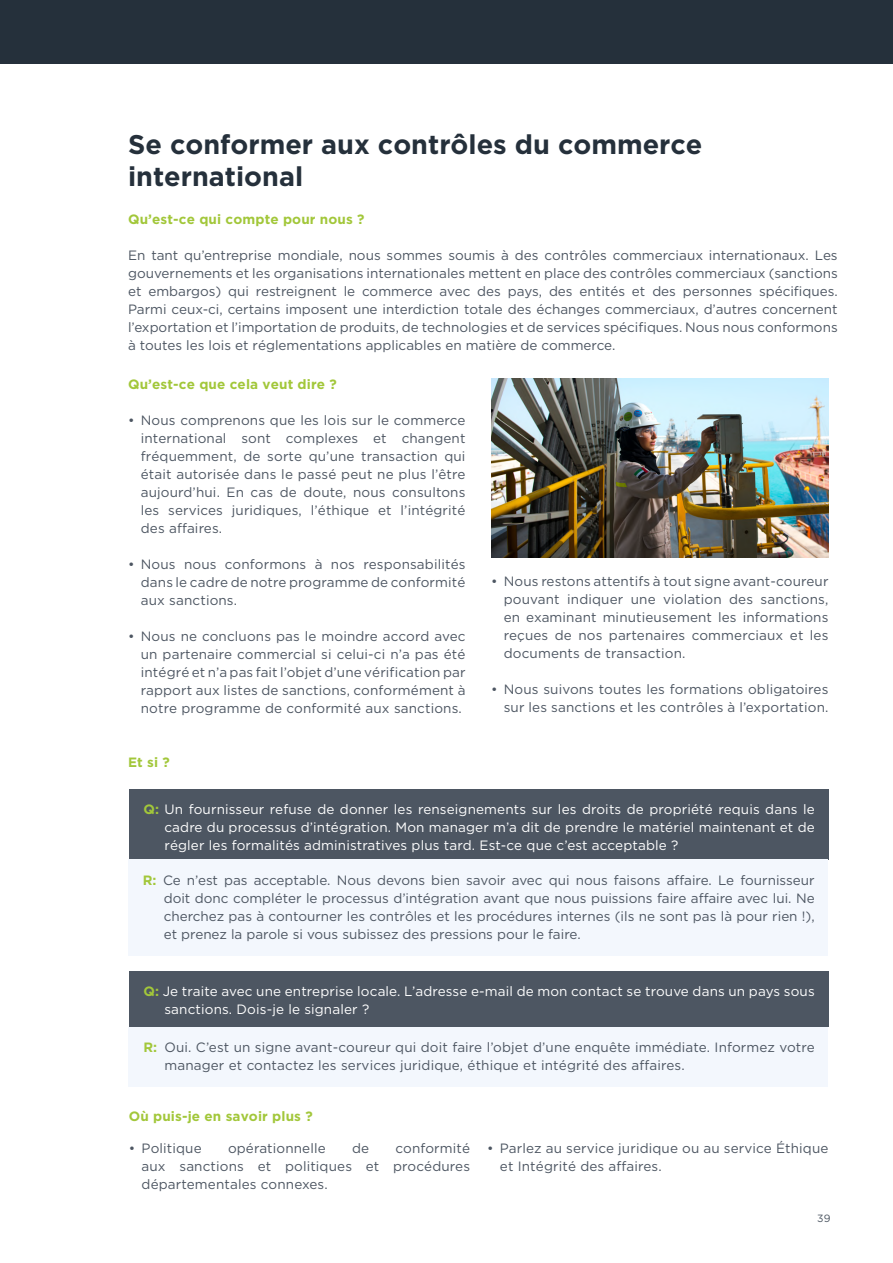
<style>
.page{position:relative;width:893px;height:1263px;background:#fff}
.page>*{position:absolute;margin:0;border:0;box-sizing:border-box;transform-origin:0 0}
.t1{font:700 27px/32.4px "Gotham";color:#25303b}
.t2{font:13.5px/18px "Gotham";letter-spacing:.01em;color:#4d5662;text-align:justify}
.t3{font:13.5px/18px "Gotham";letter-spacing:.01em;color:#fff;text-align:justify}
.t4{font:700 13.5px "Gotham";letter-spacing:.01em;color:#a2c73a}
.t5{font:10.5px "Gotham";color:#4d5662}
.s1{font-weight:700;color:#a2c73a}
</style>
<div class="page">
<div style="left:129px;top:789px;width:699px;height:71px;background:#4d5662"></div>
<div style="left:129px;top:971px;width:699px;height:56px;background:#4d5662"></div>
<img style="left:491px;top:379px;width:337px;height:178px">
<div style="left:128px;top:860px;width:700px;height:96px;background:#f3f7fd"></div>
<div style="left:128px;top:1027px;width:700px;height:59px;background:#f3f7fd"></div>
<div style="left:0;top:0;width:893px;height:64px;background:#25303b"></div>
<h1 class="t1" style="left:128px;top:127px;width:576px">Se conformer aux contrôles du commerce international</h1>
<p class="t4" style="left:128px;top:212px;width:238px">Qu’est-ce qui compte pour nous ?</p>
<p class="t2" style="left:128px;top:246px;width:711px">En tant qu’entreprise mondiale, nous sommes soumis à des contrôles commerciaux internationaux. Les gouvernements et les organisations internationales mettent en place des contrôles commerciaux (sanctions et embargos) qui restreignent le commerce avec des pays, des entités et des personnes spécifiques.<br>Parmi ceux-ci, certains imposent une interdiction totale des échanges commerciaux, d’autres concernent l’exportation et l’importation de produits, de technologies et de services spécifiques. Nous nous conformons à toutes les lois et réglementations applicables en matière de commerce.</p>
<p class="t4" style="left:128px;top:376px;width:210px">Qu’est-ce que cela veut dire ?</p>
<p class="t2" style="left:141px;top:410px;width:326px;text-indent:-13px">• Nous comprenons que les lois sur le commerce international sont complexes et changent fréquemment, de sorte qu’une transaction qui était autorisée dans le passé peut ne plus l’être aujourd’hui. En cas de doute, nous consultons les services juridiques, l’éthique et l’intégrité des affaires.</p>
<p class="t2" style="left:141px;top:554px;width:326px;text-indent:-13px">• Nous nous conformons à nos responsabilités dans le cadre de notre programme de conformité aux sanctions.</p>
<p class="t2" style="left:141px;top:626px;width:326px;text-indent:-13px">• Nous ne concluons pas le moindre accord avec un partenaire commercial si celui-ci n’a pas été intégré et n’a pas fait l’objet d’une vérification par rapport aux listes de sanctions, conformément à notre programme de conformité aux sanctions.</p>
<p class="t2" style="left:504px;top:572px;width:326px;text-indent:-13px">• Nous restons attentifs à tout signe avant-coureur pouvant indiquer une violation des sanctions, en examinant minutieusement les informations reçues de nos partenaires commerciaux et les documents de transaction.</p>
<p class="t2" style="left:491px;top:680px;width:339px;text-align:right">• Nous suivons toutes les formations obligatoires sur les sanctions et les contrôles à l’exportation.</p>
<p class="t4" style="left:128px;top:754px;width:43px">Et si ?</p>
<p class="t3" style="left:164px;top:800px;width:652px;text-indent:-21px"><span class="s1">Q:</span> Un fournisseur refuse de donner les renseignements sur les droits de propriété requis dans le cadre du processus d’intégration. Mon manager m’a dit de prendre le matériel maintenant et de régler les formalités administratives plus tard. Est-ce que c’est acceptable ?</p>
<p class="t2" style="left:164px;top:871px;width:653px;text-indent:-21px"><span class="s1">R:</span> Ce n’est pas acceptable. Nous devons bien savoir avec qui nous faisons affaire. Le fournisseur doit donc compléter le processus d’intégration avant que nous puissions faire affaire avec lui. Ne cherchez pas à contourner les contrôles et les procédures internes (ils ne sont pas là pour rien !), et prenez la parole si vous subissez des pressions pour le faire.</p>
<p class="t3" style="left:164px;top:982px;width:652px;text-indent:-21px"><span class="s1">Q:</span> Je traite avec une entreprise locale. L’adresse e-mail de mon contact se trouve dans un pays sous sanctions. Dois-je le signaler ?</p>
<p class="t2" style="left:164px;top:1038px;width:652px;text-indent:-21px"><span class="s1">R:</span> Oui. C’est un signe avant-coureur qui doit faire l’objet d’une enquête immédiate. Informez votre manager et contactez les services juridique, éthique et intégrité des affaires.</p>
<p class="t4" style="left:129px;top:1108px;width:185px">Où puis-je en savoir plus ?</p>
<p class="t2" style="left:129px;top:1139px;width:74px">• Politique</p>
<p class="t2" style="left:228px;top:1139px;width:99px">opérationnelle</p>
<p class="t2" style="left:352px;top:1139px;width:19px">de</p>
<p class="t2" style="left:142px;top:1139px;width:330px;text-indent:254px">conformité aux sanctions et politiques et procédures départementales connexes.</p>
<p class="t2" style="left:500px;top:1139px;width:330px;text-indent:-13px">• Parlez au service juridique ou au service Éthique et Intégrité des affaires.</p>
<p class="t5" style="left:817px;top:1213px;width:15px">39</p>
</div>
